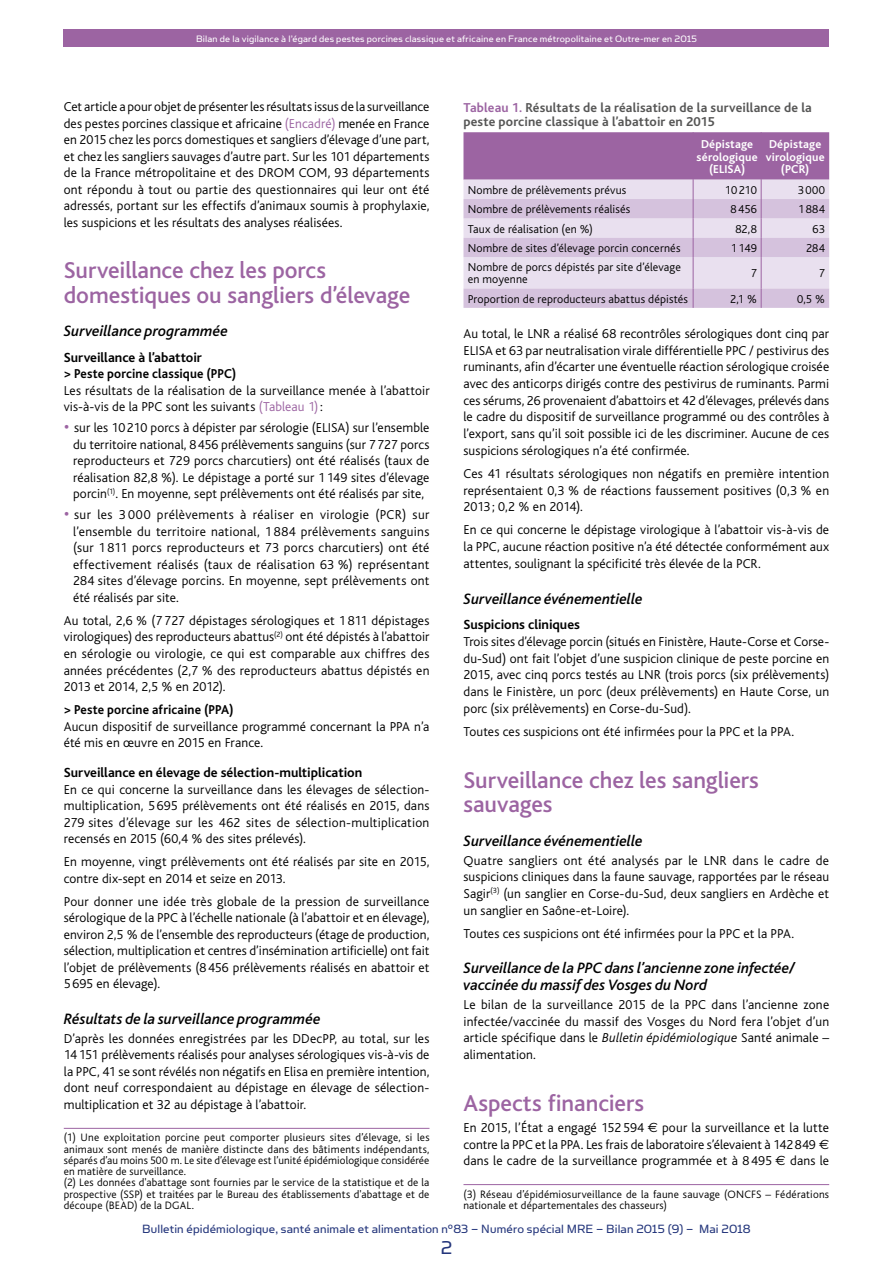
<style>
.page{position:relative;width:893px;height:1263px;background:#fff}
.page>*{position:absolute;margin:0;border:0;box-sizing:border-box;transform-origin:0 0}
.t1{font:500 24px/24px "Bliss";color:#9c64a2}
.t2{font:21px "Simian Text Orangutan";color:#23357b}
.t3{font:italic 500 15.75px/16.6px "Bliss";color:#000}
.t4{font:700 13.8px "Bliss";color:#000}
.t5{font:300 13.5px/16.5px "Bliss";letter-spacing:.01em;color:#000;text-align:justify}
.t6{font:13.5px "Simian Text Orangutan";letter-spacing:.01em;color:#23357b}
.t7{font:700 13.5px/13.5px "Bliss";letter-spacing:.01em;color:#565655}
.t8{font:700 13.5px "Bliss";letter-spacing:.01em;color:#000;scale:.96 1}
.t9{font:300 12px/12px "Bliss";letter-spacing:.015em;color:#000}
.t10{font:700 12px/12.8px "Bliss";letter-spacing:.015em;color:#fff;text-align:center}
.t11{font:300 11.25px/11.2px "Bliss";letter-spacing:.015em;color:#000}
.t12{font:10.5px "Simian Text Orangutan";letter-spacing:.02em;color:#fff}
.s1{color:#9c64a2}
.s2{font-size:19.5px;color:#9c64a2}
.s3{font-style:italic}
.s4{font-family:"Euro Sans";font-weight:400}
</style>
<div class="page">
<div style="left:64px;top:30px;width:765px;height:17px;background:#9c64a2"></div>
<hr style="left:64px;top:1128px;width:365px;height:1px;background:#9c64a2">
<hr style="left:463px;top:1184px;width:366px;height:1px;background:#9c64a2">
<svg style="left:463px;top:132px;width:366px;height:176px;background:#cdb4d4"></svg>
<p class="t12" style="left:196px;top:33px;width:502px">Bilan de la vigilance à l’égard des pestes porcines classique et africaine en France métropolitaine et Outre-mer en 2015</p>
<p class="t5" style="left:64px;top:99px;width:367px">Cet article a pour objet de présenter les résultats issus de la surveillance des pestes porcines classique et africaine <span class="s1">(Encadré)</span> menée en France en 2015 chez les porcs domestiques et sangliers d’élevage d’une part, et chez les sangliers sauvages d’autre part. Sur les 101 départements de la France métropolitaine et des DROM COM, 93 départements ont répondu à tout ou partie des questionnaires qui leur ont été adressés, portant sur les effectifs d’animaux soumis à prophylaxie, les suspicions et les résultats des analyses réalisées.</p>
<h1 class="t1" style="left:64px;top:259px;width:348px">Surveillance chez les porcs domestiques ou sangliers d’élevage</h1>
<p class="t3" style="left:64px;top:323px;width:166px">Surveillance programmée</p>
<p class="t4" style="left:64px;top:350px;width:140px">Surveillance à l’abattoir</p>
<p class="t8" style="left:64px;top:367px;width:181px">&gt; Peste porcine classique (PPC)</p>
<p class="t5" style="left:64px;top:382px;width:367px">Les résultats de la réalisation de la surveillance menée à l’abattoir vis-à-vis de la PPC sont les suivants <span class="s1">(Tableau 1)</span>:</p>
<p class="t5" style="left:73px;top:420px;width:358px;text-indent:-9px"><span class="s2">•</span> sur les 10210 porcs à dépister par sérologie (ELISA) sur l’ensemble du territoire national, 8456 prélèvements sanguins (sur 7727 porcs reproducteurs et 729 porcs charcutiers) ont été réalisés (taux de réalisation 82,8 %). Le dépistage a porté sur 1149 sites d’élevage porcin<sup>(1)</sup>. En moyenne, sept prélèvements ont été réalisés par site,</p>
<p class="t5" style="left:73px;top:507px;width:358px;text-indent:-9px"><span class="s2">•</span> sur les 3 000 prélèvements à réaliser en virologie (PCR) sur l’ensemble du territoire national, 1 884 prélèvements sanguins (sur 1 811 porcs reproducteurs et 73 porcs charcutiers) ont été effectivement réalisés (taux de réalisation 63 %) représentant 284 sites d’élevage porcins. En moyenne, sept prélèvements ont été réalisés par site.</p>
<p class="t5" style="left:64px;top:612px;width:367px">Au total, 2,6 % (7 727 dépistages sérologiques et 1 811 dépistages virologiques) des reproducteurs abattus<sup>(2)</sup> ont été dépistés à l’abattoir en sérologie ou virologie, ce qui est comparable aux chiffres des années précédentes (2,7 % des reproducteurs abattus dépistés en 2013 et 2014, 2,5 % en 2012).</p>
<p class="t8" style="left:64px;top:702px;width:178px">&gt; Peste porcine africaine (PPA)</p>
<p class="t5" style="left:64px;top:718px;width:367px">Aucun dispositif de surveillance programmé concernant la PPA n’a été mis en œuvre en 2015 en France.</p>
<p class="t4" style="left:64px;top:765px;width:300px">Surveillance en élevage de sélection-multiplication</p>
<p class="t5" style="left:64px;top:781px;width:367px">En ce qui concerne la surveillance dans les élevages de sélection&shy;multiplication, 5 695 prélèvements ont été réalisés en 2015, dans 279 sites d’élevage sur les 462 sites de sélection-multiplication recensés en 2015 (60,4 % des sites prélevés).</p>
<p class="t5" style="left:64px;top:854px;width:367px">En moyenne, vingt prélèvements ont été réalisés par site en 2015, contre dix-sept en 2014 et seize en 2013.</p>
<p class="t5" style="left:64px;top:893px;width:367px">Pour donner une idée très globale de la pression de surveillance sérologique de la PPC à l’échelle nationale (à l’abattoir et en élevage), environ 2,5 % de l’ensemble des reproducteurs (étage de production, sélection, multiplication et centres d’insémination artificielle) ont fait l’objet de prélèvements (8456 prélèvements réalisés en abattoir et 5695 en élevage).</p>
<p class="t3" style="left:64px;top:1011px;width:258px">Résultats de la surveillance programmée</p>
<p class="t5" style="left:64px;top:1030px;width:367px">D’après les données enregistrées par les DDecPP, au total, sur les 14151 prélèvements réalisés pour analyses sérologiques vis-à-vis de la PPC, 41 se sont révélés non négatifs en Elisa en première intention, dont neuf correspondaient au dépistage en élevage de sélection&shy;multiplication et 32 au dépistage à l’abattoir.</p>
<p class="t11" style="left:64px;top:1132px;width:367px">(1) Une exploitation porcine peut comporter plusieurs sites d’élevage, si les animaux sont menés de manière distincte dans des bâtiments indépendants, séparés d’au moins 500 m. Le site d’élevage est l’unité épidémiologique considérée en matière de surveillance.<br>(2) Les données d'abattage sont fournies par le service de la statistique et de la prospective (SSP) et traitées par le Bureau des établissements d'abattage et de découpe (BEAD) de la DGAL.</p>
<p class="t7" style="left:463px;top:101px;width:350px"><span class="s1">Tableau 1.</span> Résultats de la réalisation de la surveillance de la peste porcine classique à l’abattoir en 2015</p>
<p class="t10" style="left:697px;top:138px;width:62px">Dépistage sérologique (ELISA)</p>
<p class="t10" style="left:766px;top:138px;width:60px">Dépistage virologique (PCR)</p>
<p class="t9" style="left:468px;top:184px;width:160px">Nombre de prélèvements prévus</p>
<p class="t9" style="left:725px;top:184px;width:33px">10210</p>
<p class="t9" style="left:798px;top:184px;width:29px">3000</p>
<p class="t9" style="left:468px;top:204px;width:164px">Nombre de prélèvements réalisés</p>
<p class="t9" style="left:731px;top:204px;width:28px">8456</p>
<p class="t9" style="left:798px;top:204px;width:28px">1884</p>
<p class="t9" style="left:468px;top:223px;width:127px">Taux de réalisation (en %)</p>
<p class="t9" style="left:735px;top:223px;width:23px">82,8</p>
<p class="t9" style="left:813px;top:223px;width:14px">63</p>
<p class="t9" style="left:468px;top:242px;width:214px">Nombre de sites d’élevage porcin concernés</p>
<p class="t9" style="left:731px;top:242px;width:27px">1149</p>
<p class="t9" style="left:806px;top:242px;width:20px">284</p>
<p class="t9" style="left:468px;top:262px;width:215px">Nombre de porcs dépistés par site d’élevage en moyenne</p>
<p class="t9" style="left:751px;top:268px;width:8px">7</p>
<p class="t9" style="left:819px;top:268px;width:8px">7</p>
<p class="t9" style="left:468px;top:293px;width:222px">Proportion de reproducteurs abattus dépistés</p>
<p class="t9" style="left:730px;top:293px;width:28px">2,1 %</p>
<p class="t9" style="left:797px;top:293px;width:29px">0,5 %</p>
<p class="t5" style="left:463px;top:325px;width:367px">Au total, le LNR a réalisé 68 recontrôles sérologiques dont cinq par ELISA et 63 par neutralisation virale différentielle PPC / pestivirus des ruminants, afin d’écarter une éventuelle réaction sérologique croisée avec des anticorps dirigés contre des pestivirus de ruminants. Parmi ces sérums, 26 provenaient d’abattoirs et 42 d’élevages, prélevés dans le cadre du dispositif de surveillance programmé ou des contrôles à l’export, sans qu’il soit possible ici de les discriminer. Aucune de ces suspicions sérologiques n’a été confirmée.</p>
<p class="t5" style="left:463px;top:465px;width:367px">Ces 41 résultats sérologiques non négatifs en première intention représentaient 0,3 % de réactions faussement positives (0,3 % en 2013; 0,2 % en 2014).</p>
<p class="t5" style="left:463px;top:522px;width:367px">En ce qui concerne le dépistage virologique à l’abattoir vis-à-vis de la PPC, aucune réaction positive n’a été détectée conformément aux attentes, soulignant la spécificité très élevée de la PCR.</p>
<p class="t3" style="left:463px;top:590px;width:181px">Surveillance événementielle</p>
<p class="t4" style="left:463px;top:618px;width:118px">Suspicions cliniques</p>
<p class="t5" style="left:463px;top:634px;width:367px">Trois sites d’élevage porcin (situés en Finistère, Haute-Corse et Corse&shy;du-Sud) ont fait l’objet d’une suspicion clinique de peste porcine en 2015, avec cinq porcs testés au LNR (trois porcs (six prélèvements) dans le Finistère, un porc (deux prélèvements) en Haute Corse, un porc (six prélèvements) en Corse-du-Sud).</p>
<p class="t5" style="left:463px;top:723px;width:332px">Toutes ces suspicions ont été infirmées pour la PPC et la PPA.</p>
<h1 class="t1" style="left:463px;top:768px;width:297px">Surveillance chez les sangliers sauvages</h1>
<p class="t3" style="left:463px;top:832px;width:181px">Surveillance événementielle</p>
<p class="t5" style="left:463px;top:852px;width:367px">Quatre sangliers ont été analysés par le LNR dans le cadre de suspicions cliniques dans la faune sauvage, rapportées par le réseau Sagir<sup>(3)</sup> (un sanglier en Corse-du-Sud, deux sangliers en Ardèche et un sanglier en Saône-et-Loire).</p>
<p class="t5" style="left:463px;top:925px;width:332px">Toutes ces suspicions ont été infirmées pour la PPC et la PPA.</p>
<p class="t3" style="left:463px;top:960px;width:333px">Surveillance de la PPC dans l’ancienne zone infectée/ vaccinée du massif des Vosges du Nord</p>
<p class="t5" style="left:463px;top:996px;width:367px">Le bilan de la surveillance 2015 de la PPC dans l’ancienne zone infectée/vaccinée du massif des Vosges du Nord fera l’objet d’un article spécifique dans le <span class="s3">Bulletin épidémiologique</span> Santé animale – alimentation.</p>
<h1 class="t1" style="left:463px;top:1091px;width:182px">Aspects financiers</h1>
<p class="t5" style="left:463px;top:1119px;width:367px">En 2015, l’État a engagé 152 594 <span class="s4">€</span> pour la surveillance et la lutte contre la PPC et la PPA. Les frais de laboratoire s’élevaient à 142849 <span class="s4">€ </span>dans le cadre de la surveillance programmée et à 8 495 <span class="s4">€</span> dans le</p>
<p class="t11" style="left:463px;top:1188px;width:367px">(3) Réseau d’épidémiosurveillance de la faune sauvage (ONCFS – Fédérations nationale et départementales des chasseurs)</p>
<p class="t6" style="left:142px;top:1221px;width:610px">Bulletin épidémiologique, santé animale et alimentation n°83 – Numéro spécial MRE – Bilan 2015 (9) – Mai 2018</p>
<h2 class="t2" style="left:441px;top:1236px;width:13px">2</h2>
</div>
